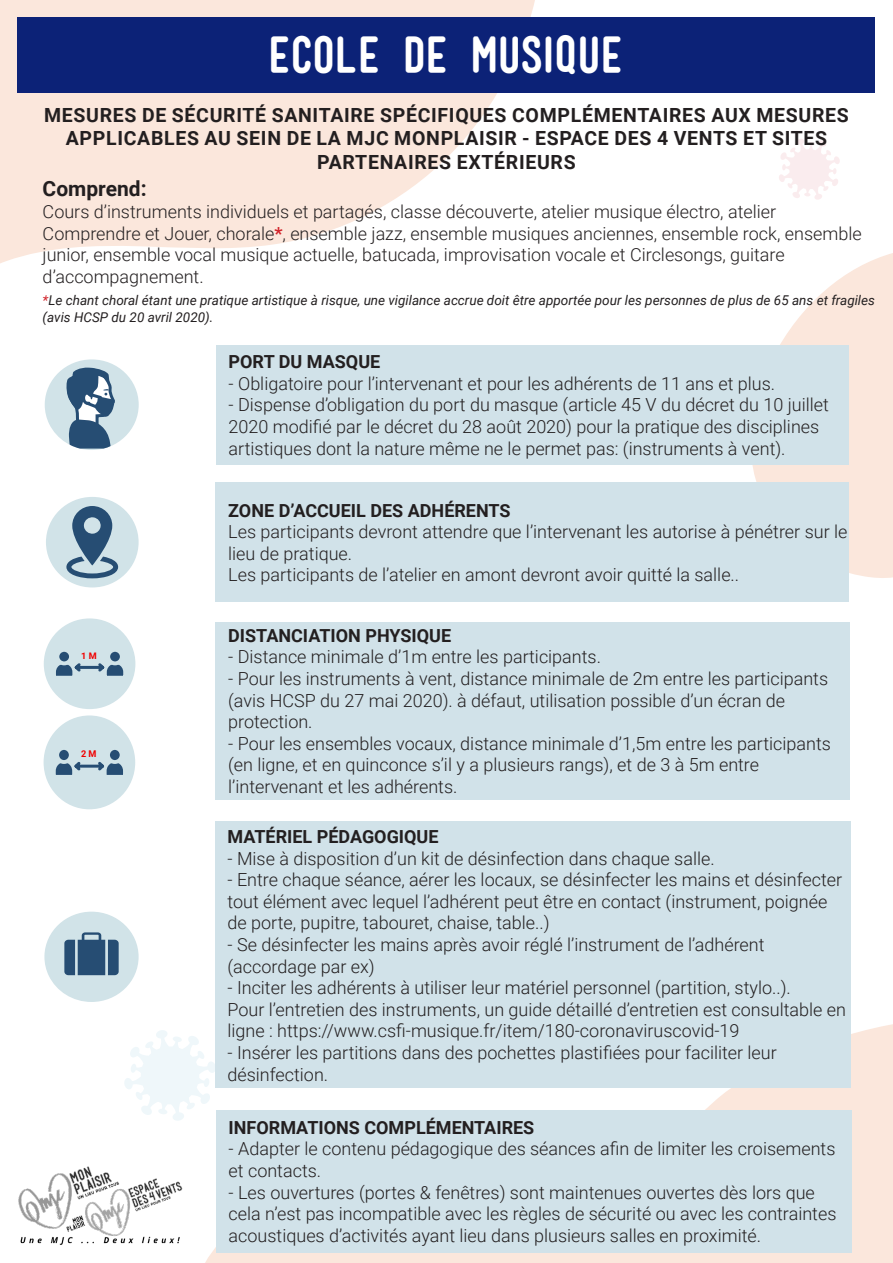
<style>
.page{position:relative;width:893px;height:1263px;background:#fff}
.page>*{position:absolute;margin:0;border:0;box-sizing:border-box;transform-origin:0 0}
.t1{font:700 46.5px "Mensch";color:#fff}
.t2{font:700 21px "Roboto";color:#231f20}
.t3{font:700 19.5px/23.4px "Roboto";letter-spacing:.035em;color:#231f20;text-align:center}
.t4{font:300 18px/21.6px "Roboto";color:#231f20}
.t5{font:700 18px "Roboto";color:#231f20}
.t6{font:italic 13.5px/17.1px "Roboto";color:#231f20}
.t7{font:700 9.3px "Roboto";color:#f00000}
.t8{font:700 9px "Roboto";color:#f00000}
.s1{font-weight:700;color:#d1232a}
.s2{color:#d1232a}
</style>
<div class="page">
<svg style="left:779px;top:139px;width:61px;height:61px"></svg>
<svg style="left:124px;top:1030px;width:76px;height:91px"></svg>
<svg style="left:0;top:0;width:540px;height:264px;fill:#fbe7dc"></svg>
<svg style="left:200px;top:1018px;width:693px;height:245px;fill:#fbe7dc"></svg>
<svg style="left:748px;top:253px;width:145px;height:325px;fill:#fbe7dc"></svg>
<img style="left:18px;top:1166px;width:165px;height:79px">
<div style="left:17px;top:17px;width:857px;height:75px;background:#0c2277"></div>
<div style="left:216px;top:345px;width:633px;height:119px;background:#d1e2e9"></div>
<div style="left:215px;top:483px;width:634px;height:119px;background:#d1e2e9"></div>
<div style="left:215px;top:622px;width:635px;height:177px;background:#d1e2e9"></div>
<div style="left:215px;top:822px;width:635px;height:266px;background:#d1e2e9"></div>
<div style="left:216px;top:1110px;width:636px;height:142px;background:#d1e2e9"></div>
<svg style="left:45px;top:359px;width:94px;height:91px"></svg>
<div style="left:44px;top:715px;width:91px;height:94px;background:#d1e3e8;border-radius:50%"></div>
<div style="left:58px;top:748px;width:12px;height:13px;background:#264d73;border-radius:50%"></div>
<div style="left:56px;top:747px;width:16px;height:16px;border:3px solid #d1e3e8;border-radius:50%"></div>
<div style="left:108px;top:748px;width:13px;height:13px;background:#264d73;border-radius:50%"></div>
<div style="left:107px;top:747px;width:16px;height:16px;border:3px solid #d1e3e8;border-radius:50%"></div>
<svg style="left:55px;top:757px;width:68px;height:18px"></svg>
<div style="left:46px;top:497px;width:93px;height:90px;background:#d1e3e8;border-radius:50%"></div>
<svg style="left:66px;top:506px;width:52px;height:72px"></svg>
<svg style="left:44px;top:912px;width:95px;height:90px"></svg>
<div style="left:44px;top:618px;width:91px;height:91px;background:#d1e3e8;border-radius:50%"></div>
<div style="left:58px;top:650px;width:13px;height:13px;background:#264d73;border-radius:50%"></div>
<div style="left:56px;top:649px;width:16px;height:15px;border:3px solid #d1e3e8;border-radius:50%"></div>
<div style="left:109px;top:650px;width:12px;height:13px;background:#264d73;border-radius:50%"></div>
<div style="left:107px;top:649px;width:16px;height:15px;border:3px solid #d1e3e8;border-radius:50%"></div>
<svg style="left:56px;top:659px;width:68px;height:17px"></svg>
<p class="t1" style="left:268px;top:34px;width:356px">ECOLE DE MUSIQUE</p>
<p class="t3" style="left:44px;top:103px;width:806px">MESURES DE SÉCURITÉ SANITAIRE SPÉCIFIQUES COMPLÉMENTAIRES AUX MESURES<br>APPLICABLES AU SEIN DE LA MJC MONPLAISIR - ESPACE DES 4 VENTS ET SITES<br>PARTENAIRES EXTÉRIEURS</p>
<p class="t2" style="left:43px;top:174px;width:105px">Comprend:</p>
<p class="t4" style="left:43px;top:200px;width:821px">Cours d’instruments individuels et partagés, classe découverte, atelier musique électro, atelier Comprendre et Jouer, chorale<span class="s1">*</span>, ensemble jazz, ensemble musiques anciennes, ensemble rock, ensemble junior, ensemble vocal musique actuelle, batucada, improvisation vocale et Circlesongs, guitare d’accompagnement.</p>
<p class="t6" style="left:43px;top:291px;width:834px"><span class="s2">*</span>Le chant choral étant une pratique artistique à risque, une vigilance accrue doit être apportée pour les personnes de plus de 65 ans et fragiles (avis HCSP du 20 avril 2020).</p>
<p class="t5" style="left:229px;top:349px;width:153px">PORT DU MASQUE</p>
<p class="t4" style="left:229px;top:372px;width:548px">- Obligatoire pour l’intervenant et pour les adhérents de 11 ans et plus.</p>
<p class="t4" style="left:229px;top:394px;width:602px">- Dispense d’obligation du port du masque (article 45 V du décret du 10 juillet<br>2020 modifié par le décret du 28 août 2020) pour la pratique des disciplines artistiques dont la nature même ne le permet pas: (instruments à vent).</p>
<p class="t8" style="left:81px;top:649px;width:17px">1 M</p>
<p class="t7" style="left:81px;top:747px;width:17px">2 M</p>
<p class="t5" style="left:228px;top:497px;width:284px">ZONE D’ACCUEIL DES ADHÉRENTS</p>
<p class="t4" style="left:228px;top:520px;width:621px">Les participants devront attendre que l’intervenant les autorise à pénétrer sur le lieu de pratique.</p>
<p class="t4" style="left:228px;top:563px;width:512px">Les participants de l’atelier en amont devront avoir quitté la salle..</p>
<p class="t5" style="left:228px;top:623px;width:224px">DISTANCIATION PHYSIQUE</p>
<p class="t4" style="left:228px;top:645px;width:374px">- Distance minimale d’1m entre les participants.</p>
<p class="t4" style="left:228px;top:667px;width:601px">- Pour les instruments à vent, distance minimale de 2m entre les participants (avis HCSP du 27 mai 2020). à défaut, utilisation possible d’un écran de protection.</p>
<p class="t4" style="left:228px;top:732px;width:604px">- Pour les ensembles vocaux, distance minimale d’1,5m entre les participants (en ligne, et en quinconce s’il y a plusieurs rangs), et de 3 à 5m entre</p>
<p class="t4" style="left:228px;top:775px;width:231px">l’intervenant et les adhérents.</p>
<p class="t5" style="left:227px;top:824px;width:213px">MATÉRIEL PÉDAGOGIQUE</p>
<p class="t4" style="left:227px;top:847px;width:489px">- Mise à disposition d’un kit de désinfection dans chaque salle.</p>
<p class="t4" style="left:227px;top:868px;width:616px">- Entre chaque séance, aérer les locaux, se désinfecter les mains et désinfecter tout élément avec lequel l’adhérent peut être en contact (instrument, poignée de porte, pupitre, tabouret, chaise, table..)</p>
<p class="t4" style="left:227px;top:933px;width:539px">- Se désinfecter les mains après avoir réglé l’instrument de l’adhérent</p>
<p class="t4" style="left:227px;top:955px;width:149px">(accordage par ex)</p>
<p class="t4" style="left:227px;top:976px;width:565px">- Inciter les adhérents à utiliser leur matériel personnel (partition, stylo..).</p>
<p class="t4" style="left:227px;top:998px;width:620px">Pour l’entretien des instruments, un guide détaillé d’entretien est consultable en ligne : https://www.csfi-musique.fr/item/180-coronaviruscovid-19</p>
<p class="t4" style="left:227px;top:1041px;width:551px">- Insérer les partitions dans des pochettes plastifiées pour faciliter leur</p>
<p class="t4" style="left:227px;top:1063px;width:102px">désinfection.</p>
<p class="t5" style="left:229px;top:1115px;width:307px">INFORMATIONS COMPLÉMENTAIRES</p>
<p class="t4" style="left:229px;top:1137px;width:608px">- Adapter le contenu pédagogique des séances afin de limiter les croisements et contacts.</p>
<p class="t4" style="left:229px;top:1181px;width:609px">- Les ouvertures (portes &amp; fenêtres) sont maintenues ouvertes dès lors que cela n’est pas incompatible avec les règles de sécurité ou avec les contraintes acoustiques d’activités ayant lieu dans plusieurs salles en proximité.</p>
</div>
